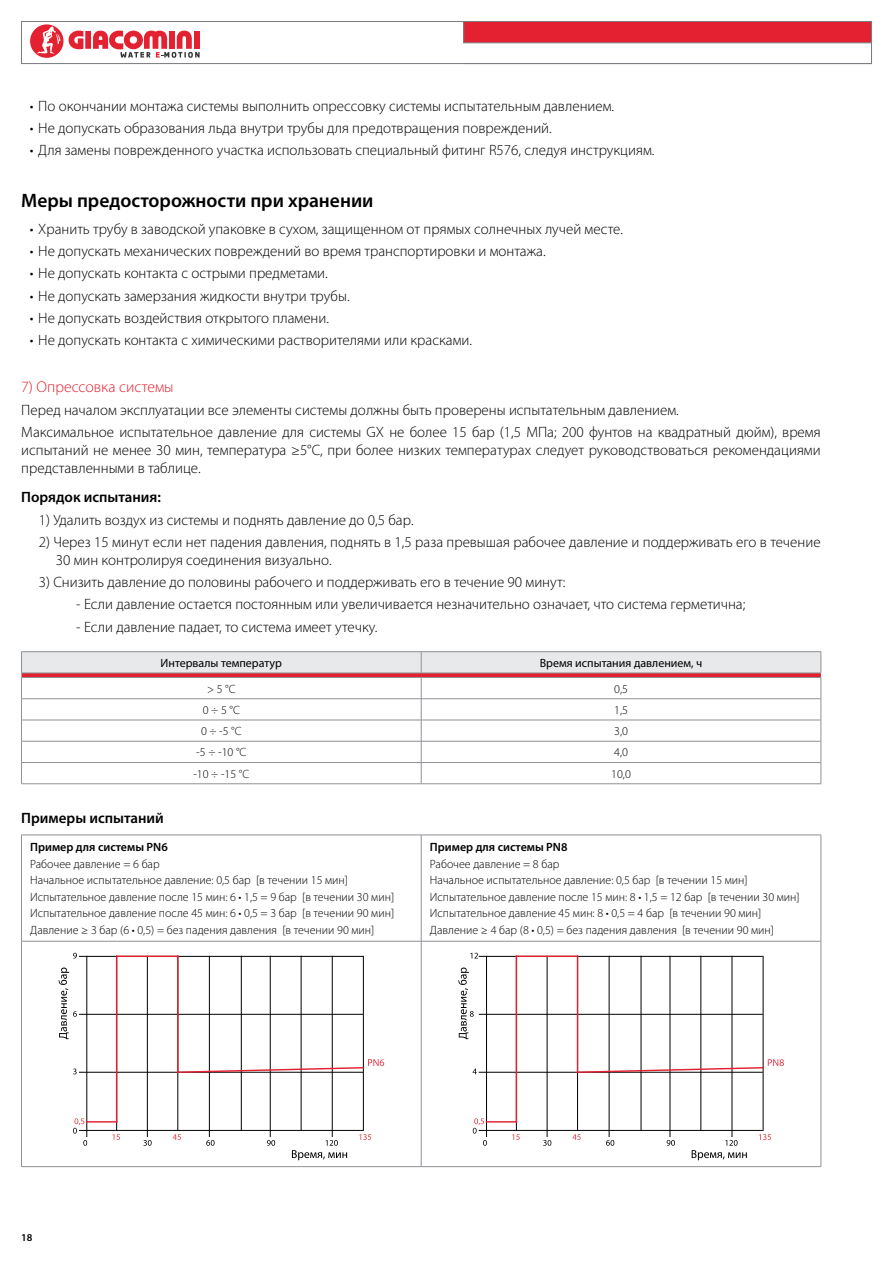
<style>
.page{position:relative;width:893px;height:1263px;background:#fff}
.page>*{position:absolute;margin:0;border:0;box-sizing:border-box;transform-origin:0 0}
.t1{font:600 19.5px "Myriad Pro";color:#000}
.t2{font:300 15.75px "Myriad Pro";color:#e42130}
.t3{font:300 15px/18px "Myriad Pro";color:#000}
.t4{font:600 15px "Myriad Pro";color:#000}
.t5{font:300 12px/16.5px "Myriad Pro";color:#000}
.t6{font:12px "Myriad Pro";color:#000}
.t7{font:600 12px "Myriad Pro";color:#000}
.t8{font:600 10.5px "Myriad Pro";color:#000}
</style>
<div class="page">
<svg style="left:21px;top:21px;width:851px;height:43px"></svg>
<hr style="left:21px;top:651px;width:400px;height:1px;background:#8e9196">
<hr style="left:421px;top:651px;width:400px;height:1px;background:#8e9196">
<svg style="left:21px;top:652px;width:801px;height:131px"></svg>
<hr style="left:21px;top:783px;width:400px;height:1px;background:#8e9196">
<hr style="left:421px;top:783px;width:400px;height:1px;background:#8e9196">
<hr style="left:21px;top:835px;width:400px;height:1px;background:#8e9196">
<hr style="left:21px;top:835px;width:1px;height:106px;background:#8e9196">
<hr style="left:421px;top:835px;width:400px;height:1px;background:#8e9196">
<hr style="left:421px;top:835px;width:1px;height:106px;background:#8e9196">
<hr style="left:821px;top:835px;width:1px;height:106px;background:#8e9196">
<hr style="left:21px;top:941px;width:400px;height:1px;background:#8e9196">
<hr style="left:21px;top:941px;width:1px;height:225px;background:#8e9196">
<hr style="left:421px;top:941px;width:400px;height:1px;background:#8e9196">
<hr style="left:421px;top:941px;width:1px;height:225px;background:#8e9196">
<hr style="left:821px;top:941px;width:1px;height:225px;background:#8e9196">
<hr style="left:21px;top:1166px;width:400px;height:1px;background:#8e9196">
<hr style="left:421px;top:1166px;width:400px;height:1px;background:#8e9196">
<hr style="left:79px;top:1130px;width:283px;height:1px;background:#000">
<hr style="left:79px;top:1072px;width:283px;height:1px;background:#000">
<hr style="left:79px;top:1014px;width:283px;height:1px;background:#000">
<hr style="left:79px;top:956px;width:283px;height:1px;background:#000">
<hr style="left:87px;top:956px;width:1px;height:180px;background:#000">
<hr style="left:116px;top:956px;width:1px;height:174px;background:#000">
<hr style="left:178px;top:956px;width:1px;height:174px;background:#000">
<hr style="left:241px;top:956px;width:1px;height:174px;background:#000">
<hr style="left:301px;top:956px;width:1px;height:174px;background:#000">
<hr style="left:147px;top:956px;width:1px;height:180px;background:#000">
<hr style="left:209px;top:956px;width:1px;height:180px;background:#000">
<hr style="left:270px;top:956px;width:1px;height:180px;background:#000">
<hr style="left:332px;top:956px;width:1px;height:180px;background:#000">
<hr style="left:363px;top:956px;width:1px;height:174px;background:#000">
<svg style="left:73px;top:1068px;width:4px;height:6px"></svg>
<svg style="left:73px;top:1118px;width:11px;height:15px"></svg>
<svg style="left:73px;top:953px;width:4px;height:5px"></svg>
<svg style="left:83px;top:1140px;width:4px;height:6px"></svg>
<svg style="left:143px;top:1140px;width:9px;height:6px"></svg>
<svg style="left:113px;top:1134px;width:7px;height:6px"></svg>
<svg style="left:173px;top:1134px;width:8px;height:6px"></svg>
<svg style="left:359px;top:1134px;width:12px;height:6px"></svg>
<svg style="left:206px;top:1140px;width:9px;height:6px"></svg>
<svg style="left:267px;top:1140px;width:8px;height:6px"></svg>
<svg style="left:292px;top:1140px;width:55px;height:20px"></svg>
<svg style="left:58px;top:967px;width:19px;height:72px"></svg>
<hr style="left:87px;top:1121px;width:30px;height:1px;background:#e42130">
<hr style="left:116px;top:956px;width:1px;height:166px;background:#e42130">
<hr style="left:117px;top:955px;width:61px;height:2px;background:#e42130">
<hr style="left:177px;top:956px;width:2px;height:116px;background:#e42130">
<svg style="left:176px;top:1059px;width:208px;height:15px"></svg>
<hr style="left:479px;top:1130px;width:283px;height:1px;background:#000">
<hr style="left:479px;top:1072px;width:283px;height:1px;background:#000">
<hr style="left:479px;top:1014px;width:283px;height:1px;background:#000">
<hr style="left:479px;top:956px;width:283px;height:1px;background:#000">
<hr style="left:486px;top:956px;width:1px;height:180px;background:#000">
<hr style="left:516px;top:956px;width:1px;height:174px;background:#000">
<hr style="left:577px;top:956px;width:1px;height:174px;background:#000">
<hr style="left:641px;top:956px;width:1px;height:174px;background:#000">
<hr style="left:701px;top:956px;width:1px;height:174px;background:#000">
<hr style="left:547px;top:956px;width:1px;height:180px;background:#000">
<hr style="left:609px;top:956px;width:1px;height:180px;background:#000">
<hr style="left:670px;top:956px;width:1px;height:180px;background:#000">
<hr style="left:732px;top:956px;width:1px;height:180px;background:#000">
<hr style="left:763px;top:956px;width:1px;height:174px;background:#000">
<svg style="left:473px;top:1069px;width:4px;height:5px"></svg>
<svg style="left:473px;top:1118px;width:11px;height:15px"></svg>
<svg style="left:470px;top:953px;width:8px;height:5px"></svg>
<svg style="left:483px;top:1140px;width:4px;height:6px"></svg>
<svg style="left:543px;top:1140px;width:8px;height:6px"></svg>
<svg style="left:512px;top:1134px;width:8px;height:6px"></svg>
<svg style="left:572px;top:1134px;width:9px;height:6px"></svg>
<svg style="left:759px;top:1134px;width:12px;height:6px"></svg>
<svg style="left:606px;top:1140px;width:8px;height:6px"></svg>
<svg style="left:667px;top:1140px;width:8px;height:6px"></svg>
<svg style="left:692px;top:1140px;width:55px;height:20px"></svg>
<svg style="left:458px;top:967px;width:16px;height:72px"></svg>
<hr style="left:486px;top:1121px;width:30px;height:1px;background:#e42130">
<hr style="left:516px;top:956px;width:1px;height:166px;background:#e42130">
<hr style="left:516px;top:955px;width:62px;height:2px;background:#e42130">
<hr style="left:577px;top:956px;width:1px;height:116px;background:#e42130">
<svg style="left:576px;top:1059px;width:208px;height:15px"></svg>
<p class="t3" style="left:30px;top:97px;width:586px">• По окончании монтажа системы выполнить опрессовку системы испытательным давлением.</p>
<p class="t3" style="left:30px;top:119px;width:523px">• Не допускать образования льда внутри трубы для предотвращения повреждений.</p>
<p class="t3" style="left:30px;top:141px;width:626px">• Для замены поврежденного участка использовать специальный фитинг R576, следуя инструкциям.</p>
<h1 class="t1" style="left:21px;top:190px;width:354px">Меры предосторожности при хранении</h1>
<p class="t3" style="left:30px;top:220px;width:595px">• Хранить трубу в заводской упаковке в сухом, защищенном от прямых солнечных лучей месте.</p>
<p class="t3" style="left:30px;top:242px;width:517px">• Не допускать механических повреждений во время транспортировки и монтажа.</p>
<p class="t3" style="left:30px;top:265px;width:300px">• Не допускать контакта с острыми предметами.</p>
<p class="t3" style="left:30px;top:287px;width:321px">• Не допускать замерзания жидкости внутри трубы.</p>
<p class="t3" style="left:30px;top:309px;width:301px">• Не допускать воздействия открытого пламени.</p>
<p class="t3" style="left:30px;top:331px;width:444px">• Не допускать контакта с химическими растворителями или красками.</p>
<p class="t2" style="left:21px;top:379px;width:154px">7) Опрессовка системы</p>
<p class="t3" style="left:21px;top:399px;width:801px;line-height:22.2px">Перед началом эксплуатации все элементы системы должны быть проверены испытательным давлением.<br>Максимальное испытательное давление для системы GX не более 15 бар (1,5 МПа; 200 фунтов на квадратный дюйм), время</p>
<p class="t3" style="left:21px;top:441px;width:801px">испытаний не менее 30 мин, температура ≥5°С, при более низких температурах следует руководствоваться рекомендациями представленными в таблице.</p>
<p class="t4" style="left:21px;top:489px;width:141px">Порядок испытания:</p>
<p class="t3" style="left:39px;top:511px;width:376px">1) Удалить воздух из системы и поднять давление до 0,5 бар.</p>
<p class="t3" style="left:56px;top:533px;width:766px;text-indent:-17px">2) Через 15 минут если нет падения давления, поднять в 1,5 раза превышая рабочее давление и поддерживать его в течение<br>30 мин контролируя соединения визуально.</p>
<p class="t3" style="left:39px;top:573px;width:528px">3) Снизить давление до половины рабочего и поддерживать его в течение 90 минут:</p>
<p class="t3" style="left:76px;top:596px;width:670px">- Если давление остается постоянным или увеличивается незначительно означает, что система герметична;</p>
<p class="t3" style="left:76px;top:618px;width:303px">- Если давление падает, то система имеет утечку.</p>
<p class="t6" style="left:161px;top:656px;width:123px">Интервалы температур</p>
<p class="t6" style="left:540px;top:656px;width:164px">Время испытания давлением, ч</p>
<p class="t5" style="left:207px;top:680px;width:30px">&gt; 5 °C</p>
<p class="t5" style="left:614px;top:680px;width:15px">0,5</p>
<p class="t5" style="left:203px;top:702px;width:39px">0 ÷ 5 °C</p>
<p class="t5" style="left:614px;top:702px;width:15px">1,5</p>
<p class="t5" style="left:201px;top:723px;width:42px">0 ÷ -5 °C</p>
<p class="t5" style="left:614px;top:723px;width:15px">3,0</p>
<p class="t5" style="left:196px;top:744px;width:52px">-5 ÷ -10 °C</p>
<p class="t5" style="left:614px;top:744px;width:15px">4,0</p>
<p class="t5" style="left:193px;top:766px;width:57px">-10 ÷ -15 °C</p>
<p class="t5" style="left:611px;top:766px;width:21px">10,0</p>
<p class="t4" style="left:21px;top:810px;width:144px">Примеры испытаний</p>
<p class="t7" style="left:30px;top:841px;width:139px">Пример для системы PN6</p>
<p class="t5" style="left:30px;top:856px;width:365px">Рабочее давление = 6 бар<br>Начальное испытательное давление: 0,5 бар [в течении 15 мин] Испытательное давление после 15 мин: 6 • 1,5 = 9 бар [в течении 30 мин] Испытательное давление после 45 мин: 6 • 0,5 = 3 бар [в течении 90 мин] Давление ≥ 3 бар (6 • 0,5) = без падения давления [в течении 90 мин]</p>
<p class="t7" style="left:430px;top:841px;width:139px">Пример для системы PN8</p>
<p class="t5" style="left:430px;top:856px;width:371px">Рабочее давление = 8 бар<br>Начальное испытательное давление: 0,5 бар [в течении 15 мин] Испытательное давление после 15 мин: 8 • 1,5 = 12 бар [в течении 30 мин] Испытательное давление 45 мин: 8 • 0,5 = 4 бар [в течении 90 мин] Давление ≥ 4 бар (8 • 0,5) = без падения давления [в течении 90 мин]</p>
<p class="t8" style="left:21px;top:1232px;width:13px">18</p>
</div>
